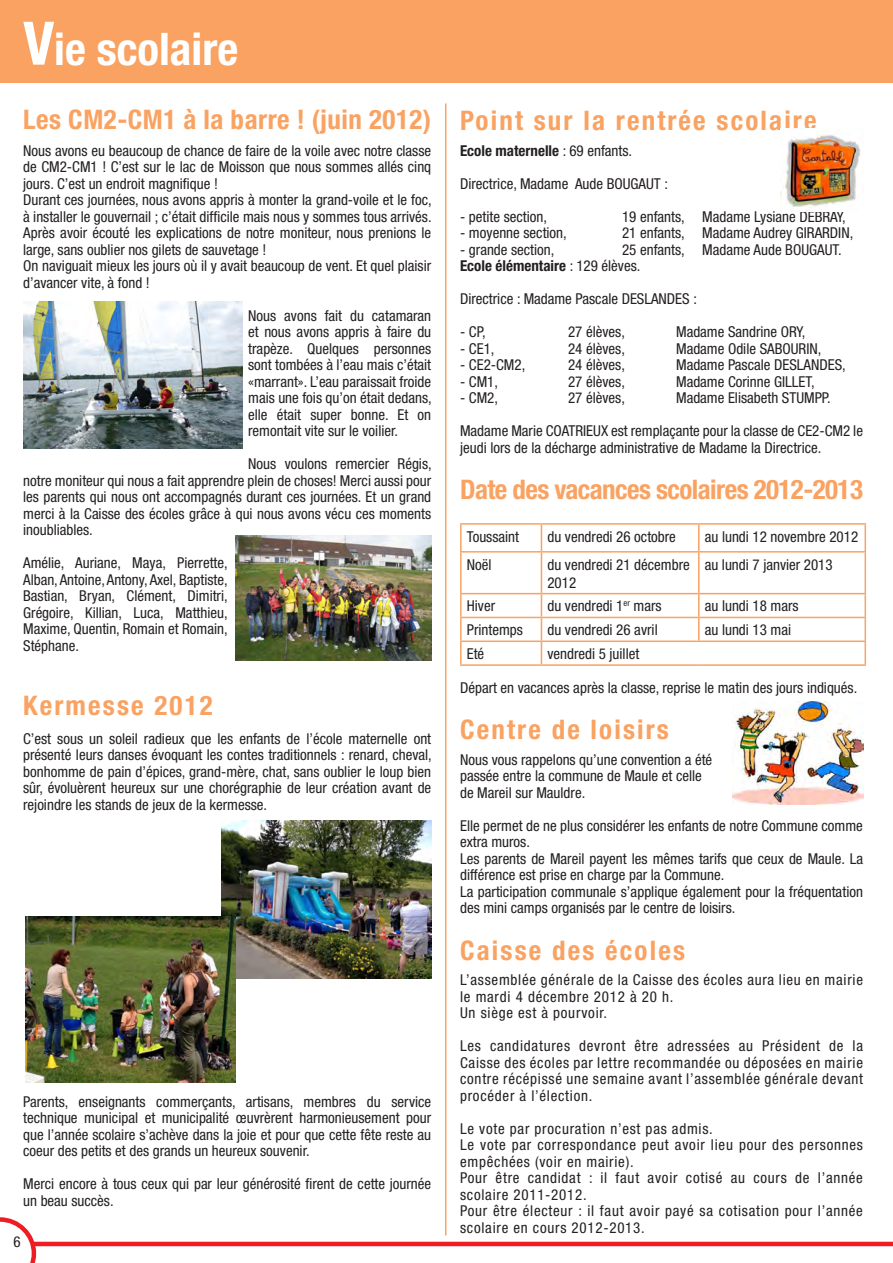
<style>
.page{position:relative;width:893px;height:1263px;background:#fff}
.page>*{position:absolute;margin:0;border:0;box-sizing:border-box;transform-origin:0 0}
.t1{font:700 condensed 45px "Helvetica Neue";color:#fff}
.t2{font:700 condensed 27px "Helvetica Neue";letter-spacing:.08em;color:#f9a261}
.t3{font:700 condensed 27px "Helvetica Neue";letter-spacing:-.02em;color:#f9a261}
.t4{font:700 condensed 27px "Helvetica Neue";letter-spacing:.02em;color:#f9a261}
.t5{font:condensed 15px/16.5px "Helvetica Neue";color:#231f20}
.t6{font:condensed 15px/16.5px "Helvetica Neue";letter-spacing:.05em;color:#231f20}
.t7{font:700 condensed 15px "Helvetica Neue";color:#231f20}
.s1{font-size:60px}
.s2{font-weight:400}
.s3{font-weight:700}
</style>
<div class="page">
<hr style="left:32px;top:1242px;width:861px;height:4px;background:#ee1d23">
<svg style="left:0;top:1217px;width:36px;height:46px"></svg>
<hr style="left:445px;top:103px;width:1px;height:1132px;background:#f9a261">
<div style="left:0;top:0;width:893px;height:82px;background:#f9a261"></div>
<hr style="left:460px;top:523px;width:81px;height:2px;background:#f9a261">
<hr style="left:460px;top:525px;width:2px;height:26px;background:#f9a261">
<hr style="left:541px;top:523px;width:158px;height:2px;background:#f9a261">
<svg style="left:541px;top:525px;width:1px;height:26px"></svg>
<hr style="left:699px;top:523px;width:167px;height:2px;background:#f9a261">
<svg style="left:698px;top:525px;width:1px;height:26px"></svg>
<hr style="left:864px;top:525px;width:2px;height:26px;background:#f9a261">
<hr style="left:460px;top:551px;width:81px;height:1px;background:#f9a261">
<hr style="left:460px;top:552px;width:2px;height:41px;background:#f9a261">
<hr style="left:541px;top:551px;width:158px;height:1px;background:#f9a261">
<hr style="left:541px;top:552px;width:1px;height:41px;background:#f9a261">
<hr style="left:699px;top:551px;width:167px;height:1px;background:#f9a261">
<hr style="left:698px;top:552px;width:1px;height:41px;background:#f9a261">
<hr style="left:864px;top:552px;width:2px;height:41px;background:#f9a261">
<hr style="left:460px;top:593px;width:81px;height:1px;background:#f9a261">
<hr style="left:460px;top:594px;width:2px;height:23px;background:#f9a261">
<hr style="left:541px;top:593px;width:158px;height:1px;background:#f9a261">
<hr style="left:699px;top:593px;width:167px;height:1px;background:#f9a261">
<hr style="left:864px;top:594px;width:2px;height:23px;background:#f9a261">
<hr style="left:460px;top:617px;width:81px;height:1px;background:#f9a261">
<hr style="left:460px;top:618px;width:2px;height:22px;background:#f9a261">
<hr style="left:541px;top:617px;width:158px;height:1px;background:#f9a261">
<hr style="left:699px;top:617px;width:167px;height:1px;background:#f9a261">
<svg style="left:698px;top:594px;width:1px;height:46px"></svg>
<hr style="left:864px;top:618px;width:2px;height:22px;background:#f9a261">
<hr style="left:460px;top:640px;width:81px;height:2px;background:#f9a261">
<hr style="left:460px;top:642px;width:2px;height:22px;background:#f9a261">
<hr style="left:541px;top:640px;width:158px;height:2px;background:#f9a261">
<svg style="left:541px;top:594px;width:1px;height:70px"></svg>
<hr style="left:699px;top:640px;width:167px;height:2px;background:#f9a261">
<hr style="left:864px;top:642px;width:2px;height:22px;background:#f9a261">
<hr style="left:460px;top:664px;width:81px;height:2px;background:#f9a261">
<hr style="left:541px;top:664px;width:158px;height:2px;background:#f9a261">
<hr style="left:699px;top:664px;width:167px;height:2px;background:#f9a261">
<img style="left:23px;top:302px;width:219px;height:147px">
<img style="left:222px;top:821px;width:209px;height:157px">
<img style="left:26px;top:917px;width:210px;height:165px">
<img style="left:236px;top:536px;width:195px;height:124px">
<img style="left:780px;top:134px;width:81px;height:78px">
<img style="left:733px;top:702px;width:130px;height:102px">
<h1 class="t1" style="left:23px;top:21px;width:217px"><span class="s1">V</span>ie scolaire</h1>
<h2 class="t4" style="left:23px;top:103px;width:409px">Les CM2-CM1 à la barre ! (juin 2012)</h2>
<p class="t5" style="left:23px;top:142px;width:410px">Nous avons eu beaucoup de chance de faire de la voile avec notre classe de CM2-CM1 ! C’est sur le lac de Moisson que nous sommes allés cinq jours. C’est un endroit magnifique !<br>Durant ces journées, nous avons appris à monter la grand-voile et le foc, à installer le gouvernail ; c’était difficile mais nous y sommes tous arrivés.<br>Après avoir écouté les explications de notre moniteur, nous prenions le large, sans oublier nos gilets de sauvetage !<br>On naviguait mieux les jours où il y avait beaucoup de vent. Et quel plaisir d’avancer vite, à fond !</p>
<p class="t5" style="left:248px;top:307px;width:185px;text-align:justify">Nous avons fait du catamaran et nous avons appris à faire du trapèze. Quelques personnes sont tombées à l’eau mais c’était «marrant». L’eau paraissait froide mais une fois qu’on était dedans, elle était super bonne. Et on remontait vite sur le voilier.</p>
<p class="t5" style="left:23px;top:456px;width:410px;text-align:justify;text-indent:225px">Nous voulons remercier Régis, notre moniteur qui nous a fait apprendre plein de choses! Merci aussi pour les parents qui nous ont accompagnés durant ces journées. Et un grand merci à la Caisse des écoles grâce à qui nous avons vécu ces moments inoubliables.</p>
<p class="t5" style="left:23px;top:555px;width:206px;text-align:justify">Amélie, Auriane, Maya, Pierrette, Alban, Antoine, Antony, Axel, Baptiste, Bastian, Bryan, Clément, Dimitri, Grégoire, Killian, Luca, Matthieu, Maxime, Quentin, Romain et Romain, Stéphane.</p>
<h2 class="t2" style="left:23px;top:689px;width:191px">Kermesse 2012</h2>
<p class="t5" style="left:23px;top:730px;width:410px;text-align:justify">C’est sous un soleil radieux que les enfants de l’école maternelle ont présenté leurs danses évoquant les contes traditionnels : renard, cheval, bonhomme de pain d’épices, grand-mère, chat, sans oublier le loup bien sûr, évoluèrent heureux sur une chorégraphie de leur création avant de rejoindre les stands de jeux de la kermesse.</p>
<p class="t5" style="left:23px;top:1093px;width:409px;text-align:justify">Parents, enseignants commerçants, artisans, membres du service technique municipal et municipalité œuvrèrent harmonieusement pour que l’année scolaire s’achève dans la joie et pour que cette fête reste au coeur des petits et des grands un heureux souvenir.</p>
<p class="t5" style="left:23px;top:1176px;width:410px">Merci encore à tous ceux qui par leur générosité firent de cette journée un beau succès.</p>
<p class="t5" style="left:14px;top:1234px;width:9px">6</p>
<h2 class="t2" style="left:460px;top:104px;width:358px">Point sur la rentrée scolaire</h2>
<p class="t7" style="left:460px;top:141px;width:173px">Ecole maternelle <span class="s2">: 69 enfants.</span></p>
<p class="t5" style="left:460px;top:175px;width:209px">Directrice, Madame Aude BOUGAUT :</p>
<p class="t5" style="left:460px;top:208px;width:88px">- petite section,</p>
<p class="t5" style="left:622px;top:208px;width:225px">19 enfants, Madame Lysiane DEBRAY,</p>
<p class="t5" style="left:460px;top:224px;width:108px">- moyenne section,</p>
<p class="t5" style="left:622px;top:224px;width:233px">21 enfants, Madame Audrey GIRARDIN,</p>
<p class="t5" style="left:460px;top:241px;width:96px">- grande section,</p>
<p class="t5" style="left:460px;top:241px;width:383px;text-indent:162px">25 enfants, Madame Aude BOUGAUT.<br><span class="s3">Ecole élémentaire</span> : 129 élèves.</p>
<p class="t5" style="left:460px;top:290px;width:238px">Directrice : Madame Pascale DESLANDES :</p>
<p class="t5" style="left:460px;top:323px;width:27px">- CP,</p>
<p class="t5" style="left:568px;top:323px;width:58px">27 élèves,</p>
<p class="t5" style="left:676px;top:323px;width:131px">Madame Sandrine ORY,</p>
<p class="t5" style="left:460px;top:340px;width:36px">- CE1,</p>
<p class="t5" style="left:568px;top:340px;width:58px">24 élèves,</p>
<p class="t5" style="left:676px;top:340px;width:147px">Madame Odile SABOURIN,</p>
<p class="t5" style="left:460px;top:356px;width:67px">- CE2-CM2,</p>
<p class="t5" style="left:568px;top:356px;width:58px">24 élèves,</p>
<p class="t5" style="left:676px;top:356px;width:171px">Madame Pascale DESLANDES,</p>
<p class="t5" style="left:460px;top:373px;width:40px">- CM1,</p>
<p class="t5" style="left:568px;top:373px;width:58px">27 élèves,</p>
<p class="t5" style="left:676px;top:373px;width:140px">Madame Corinne GILLET,</p>
<p class="t5" style="left:460px;top:389px;width:40px">- CM2,</p>
<p class="t5" style="left:568px;top:389px;width:58px">27 élèves,</p>
<p class="t5" style="left:676px;top:389px;width:156px">Madame Elisabeth STUMPP.</p>
<p class="t5" style="left:460px;top:422px;width:404px">Madame Marie COATRIEUX est remplaçante pour la classe de CE2-CM2 le jeudi lors de la décharge administrative de Madame la Directrice.</p>
<h2 class="t3" style="left:460px;top:473px;width:404px">Date des vacances scolaires 2012-2013</h2>
<p class="t5" style="left:467px;top:528px;width:54px">Toussaint</p>
<p class="t5" style="left:547px;top:528px;width:130px">du vendredi 26 octobre</p>
<p class="t5" style="left:705px;top:528px;width:155px">au lundi 12 novembre 2012</p>
<p class="t5" style="left:467px;top:556px;width:26px">Noël</p>
<p class="t5" style="left:547px;top:555px;width:144px;line-height:18px">du vendredi 21 décembre<br>2012</p>
<p class="t5" style="left:705px;top:556px;width:129px">au lundi 7 janvier 2013</p>
<p class="t5" style="left:467px;top:598px;width:30px">Hiver</p>
<p class="t5" style="left:547px;top:598px;width:116px">du vendredi 1<sup>er</sup> mars</p>
<p class="t5" style="left:705px;top:598px;width:95px">au lundi 18 mars</p>
<p class="t5" style="left:467px;top:622px;width:58px">Printemps</p>
<p class="t5" style="left:547px;top:622px;width:112px">du vendredi 26 avril</p>
<p class="t5" style="left:705px;top:622px;width:88px">au lundi 13 mai</p>
<p class="t5" style="left:467px;top:645px;width:19px">Eté</p>
<p class="t5" style="left:547px;top:645px;width:93px">vendredi 5 juillet</p>
<p class="t5" style="left:460px;top:679px;width:399px">Départ en vacances après la classe, reprise le matin des jours indiqués.</p>
<h2 class="t2" style="left:460px;top:713px;width:210px">Centre de loisirs</h2>
<p class="t5" style="left:460px;top:751px;width:254px">Nous vous rappelons qu’une convention a été passée entre la commune de Maule et celle de Mareil sur Mauldre.</p>
<p class="t5" style="left:460px;top:817px;width:404px">Elle permet de ne plus considérer les enfants de notre Commune comme extra muros.<br>Les parents de Mareil payent les mêmes tarifs que ceux de Maule. La différence est prise en charge par la Commune.<br>La participation communale s’applique également pour la fréquentation des mini camps organisés par le centre de loisirs.</p>
<h2 class="t2" style="left:460px;top:934px;width:226px">Caisse des écoles</h2>
<p class="t6" style="left:460px;top:972px;width:404px">L’assemblée générale de la Caisse des écoles aura lieu en mairie le mardi 4 décembre 2012 à 20 h.<br>Un siège est à pourvoir.</p>
<p class="t5" style="left:460px;top:1038px;width:404px;text-align:justify">Les candidatures devront être adressées au Président de la Caisse des écoles par lettre recommandée ou déposées en mairie contre récépissé une semaine avant l’assemblée générale devant procéder à l’élection.</p>
<p class="t6" style="left:460px;top:1120px;width:404px">Le vote par procuration n’est pas admis.<br>Le vote par correspondance peut avoir lieu pour des personnes empêchées (voir en mairie).<br>Pour être candidat : il faut avoir cotisé au cours de l’année scolaire 2011-2012.<br>Pour être électeur : il faut avoir payé sa cotisation pour l’année scolaire en cours 2012-2013.</p>
</div>
